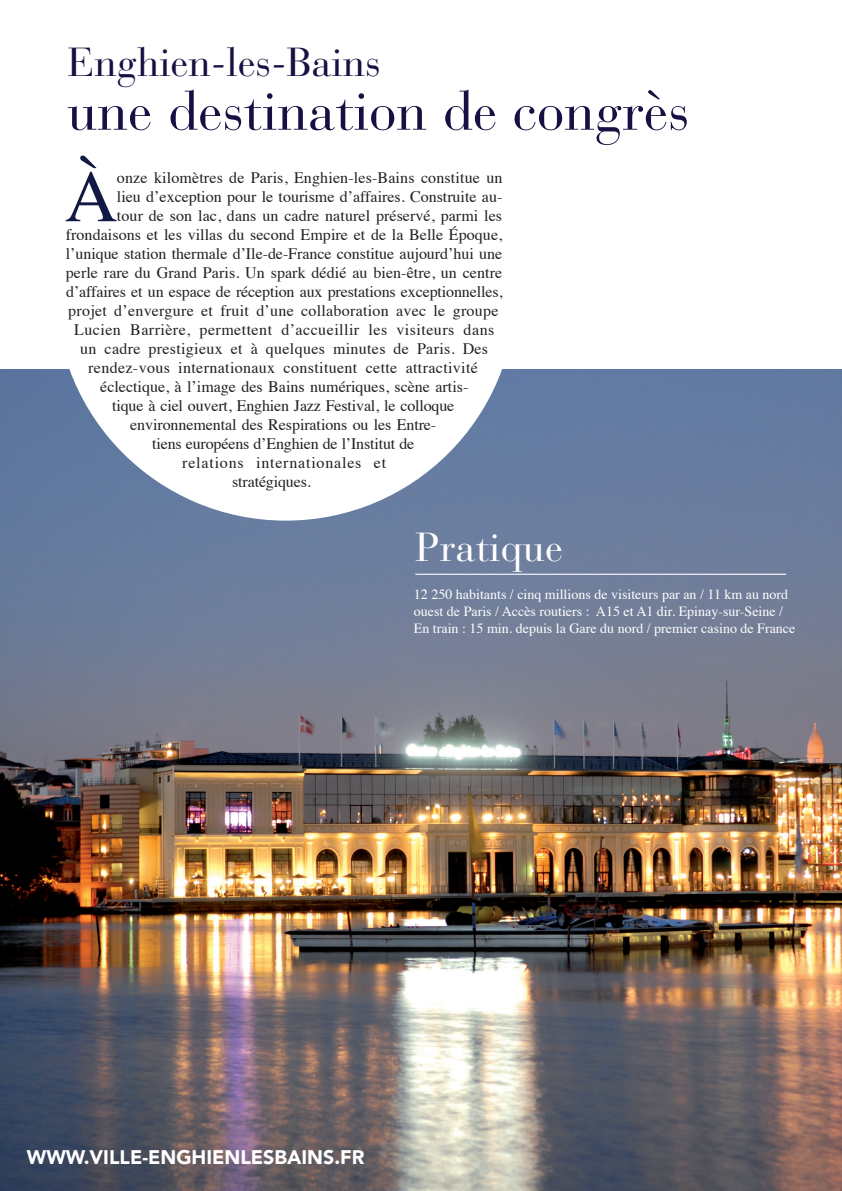
<style>
.page{position:relative;width:842px;height:1191px;background:#fff}
.page>*{position:absolute;margin:0;border:0;box-sizing:border-box;transform-origin:0 0}
.t1{font:73.4px "Times";color:#121944}
.t2{font:55px "Bauer Bodoni";color:#171143}
.t3{font:40.2px "Bauer Bodoni";color:#171143}
.t4{font:40.2px "Bauer Bodoni";color:#fff}
.t5{font:900 19.6px "Avenir";color:#fff}
.t6{font:16px "Times";letter-spacing:.005em;color:#231f20}
.t7{font:16px "Times";letter-spacing:.03em;color:#231f20}
.t8{font:16px "Times";letter-spacing:.05em;color:#231f20}
.t9{font:14px/16.8px "Times";color:#fff}
</style>
<div class="page">
<img style="left:0;top:370px;width:842px;height:821px">
<div style="left:56px;top:60px;width:460px;height:460px;background:#fff;border-radius:50%"></div>
<hr style="left:415px;top:573px;width:371px;height:2px;background:#fff">
<h3 class="t3" style="left:68px;top:39px;width:314px">Enghien-les-Bains</h3>
<h2 class="t2" style="left:67px;top:78px;width:624px">une destination de congrès</h2>
<h1 class="t1" style="left:65px;top:128px;width:55px">À</h1>
<p class="t6" style="left:117px;top:163px;width:387px">onze kilomètres de Paris, Enghien-les-Bains constitue un</p>
<p class="t6" style="left:117px;top:182px;width:387px">lieu d’exception pour le tourisme d’affaires. Construite au-</p>
<p class="t6" style="left:117px;top:201px;width:387px">tour de son lac, dans un cadre naturel préservé, parmi les</p>
<p class="t6" style="left:66px;top:220px;width:438px">frondaisons et les villas du second Empire et de la Belle Époque,</p>
<p class="t6" style="left:66px;top:239px;width:438px">l’unique station thermale d’Ile-de-France constitue aujourd’hui une</p>
<p class="t6" style="left:66px;top:258px;width:438px">perle rare du Grand Paris. Un spark dédié au bien-être, un centre</p>
<p class="t6" style="left:66px;top:277px;width:438px">d’affaires et un espace de réception aux prestations exceptionnelles,</p>
<p class="t6" style="left:68px;top:296px;width:432px">projet d’envergure et fruit d’une collaboration avec le groupe</p>
<p class="t7" style="left:74px;top:315px;width:422px">Lucien Barrière, permettent d’accueillir les visiteurs dans</p>
<p class="t6" style="left:80px;top:334px;width:409px">un cadre prestigieux et à quelques minutes de Paris. Des</p>
<p class="t6" style="left:88px;top:353px;width:391px">rendez-vous internationaux constituent cette attractivité</p>
<p class="t6" style="left:100px;top:372px;width:370px">éclectique, à l’image des Bains numériques, scène artis-</p>
<p class="t6" style="left:112px;top:391px;width:344px">tique à ciel ouvert, Enghien Jazz Festival, le colloque</p>
<p class="t6" style="left:130px;top:410px;width:308px">environnemental des Respirations ou les Entre-</p>
<p class="t6" style="left:152px;top:429px;width:264px">tiens européens d’Enghien de l’Institut de</p>
<p class="t8" style="left:182px;top:448px;width:205px">relations internationales et</p>
<p class="t6" style="left:232px;top:467px;width:80px">stratégiques.</p>
<h3 class="t4" style="left:415px;top:523px;width:149px">Pratique</h3>
<p class="t9" style="left:414px;top:584px;width:383px">12 250 habitants / cinq millions de visiteurs par an / 11 km au nord ouest de Paris / Accès routiers : A15 et A1 dir. Epinay-sur-Seine /<br>En train : 15 min. depuis la Gare du nord / premier casino de France</p>
<p class="t5" style="left:27px;top:1145px;width:337px">WWW.VILLE-ENGHIENLESBAINS.FR</p>
</div>
